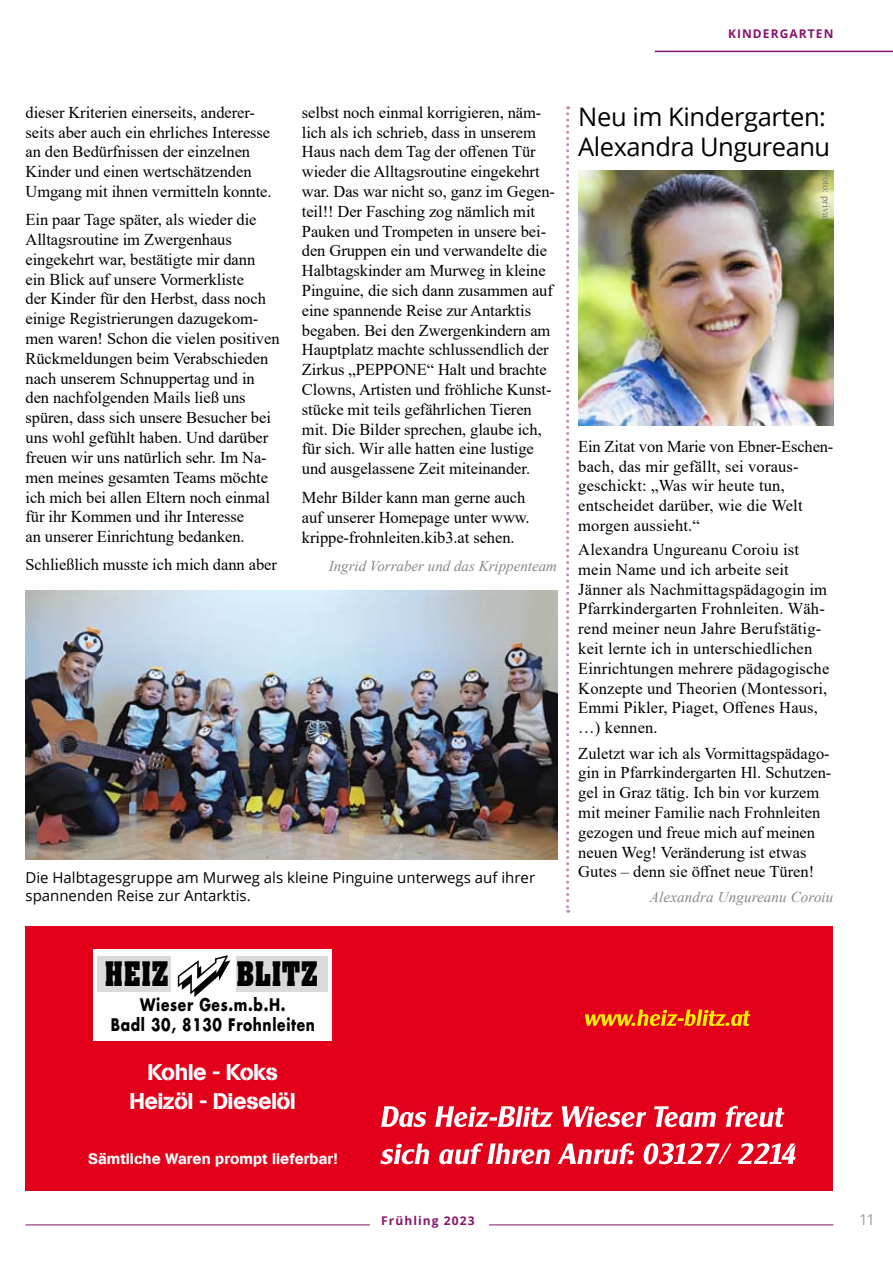
<style>
.page{position:relative;width:893px;height:1263px;background:#fff}
.page>*{position:absolute;margin:0;border:0;box-sizing:border-box;transform-origin:0 0}
.t1{font:37.65px "Amin Hurgada";letter-spacing:.045em;color:#000;scale:.81 1}
.t2{font:25.5px/30.6px "Open Sans";letter-spacing:-.02em;color:#000}
.t3{font:22.5px/28.5px "AG Book Stencil";letter-spacing:-.03em;color:#fff;text-align:center}
.t4{font:700 16.95px/20.1px "Futura";letter-spacing:.05em;color:#000;text-align:center;scale:.81 1}
.t5{font:16.5px/19.8px "Times New Roman";letter-spacing:-.005em;color:#000}
.t6{font:15px/18px "Open Sans";color:#000}
.t7{font:italic 15px "Times New Roman";color:#87888a}
.t8{font:15px "AG Book Stencil";letter-spacing:.005em;color:#fff}
.t9{font:15px "Open Sans";color:#9c9d9f}
.t10{font:700 12px "Open Sans";letter-spacing:.09em;color:#88136e}
.t11{font:10.5px "Times New Roman";color:#797a7c}
</style>
<div class="page">
<hr style="left:26px;top:1224px;width:344px;height:1px;background:#88136e">
<hr style="left:489px;top:1224px;width:344px;height:1px;background:#88136e">
<hr style="left:655px;top:51px;width:238px;height:1px;background:#88136e">
<div style="left:26px;top:926px;width:807px;height:265px;background:#e2001a"></div>
<div style="left:93px;top:949px;width:238px;height:92px;background:#fff"></div>
<div style="left:98px;top:956px;width:73px;height:36px;background:#d9dadb"></div>
<div style="left:236px;top:956px;width:91px;height:36px;background:#d9dadb"></div>
<svg style="left:177px;top:955px;width:54px;height:42px"></svg>
<svg style="left:381px;top:1106px;width:45px;height:21px"></svg>
<svg style="left:435px;top:1106px;width:118px;height:21px"></svg>
<svg style="left:562px;top:1106px;width:84px;height:21px"></svg>
<svg style="left:654px;top:1106px;width:62px;height:21px"></svg>
<svg style="left:726px;top:1106px;width:58px;height:21px"></svg>
<svg style="left:380px;top:1143px;width:49px;height:21px"></svg>
<svg style="left:439px;top:1143px;width:111px;height:21px"></svg>
<svg style="left:558px;top:1143px;width:76px;height:21px"></svg>
<svg style="left:644px;top:1143px;width:88px;height:21px"></svg>
<svg style="left:738px;top:1143px;width:58px;height:21px"></svg>
<svg style="left:585px;top:1009px;width:165px;height:17px"></svg>
<img style="left:578px;top:170px;width:256px;height:255px">
<svg style="left:566px;top:106px;width:3px;height:807px"></svg>
<img style="left:26px;top:590px;width:531px;height:270px">
<p class="t10" style="left:728px;top:25px;width:107px">KINDERGARTEN</p>
<p class="t5" style="left:26px;top:102px;width:248px">dieser Kriterien einerseits, anderer&shy;seits aber auch ein ehrliches Interesse an den Bedürfnissen der einzelnen Kinder und einen wertschätzenden Umgang mit ihnen vermitteln konnte.</p>
<p class="t5" style="left:26px;top:209px;width:256px">Ein paar Tage später, als wieder die Alltagsroutine im Zwergenhaus eingekehrt war, bestätigte mir dann<br>ein Blick auf unsere Vormerkliste<br>der Kinder für den Herbst, dass noch einige Registrierungen dazugekom&shy;men waren! Schon die vielen positiven Rückmeldungen beim Verabschieden nach unserem Schnuppertag und in den nachfolgenden Mails ließ uns spüren, dass sich unsere Besucher bei uns wohl gefühlt haben. Und darüber freuen wir uns natürlich sehr. Im Na&shy;men meines gesamten Teams möchte ich mich bei allen Eltern noch einmal für ihr Kommen und ihr Interesse<br>an unserer Einrichtung bedanken.</p>
<p class="t5" style="left:26px;top:554px;width:253px">Schließlich musste ich mich dann aber</p>
<p class="t5" style="left:302px;top:102px;width:255px">selbst noch einmal korrigieren, näm&shy;lich als ich schrieb, dass in unserem Haus nach dem Tag der offenen Tür wieder die Alltagsroutine eingekehrt war. Das war nicht so, ganz im Gegen&shy;teil!! Der Fasching zog nämlich mit Pauken und Trompeten in unsere bei&shy;den Gruppen ein und verwandelte die Halbtagskinder am Murweg in kleine Pinguine, die sich dann zusammen auf eine spannende Reise zur Antarktis begaben. Bei den Zwergenkindern am Hauptplatz machte schlussendlich der Zirkus „PEPPONE“ Halt und brachte Clowns, Artisten und fröhliche Kunst&shy;stücke mit teils gefährlichen Tieren mit. Die Bilder sprechen, glaube ich, für sich. Wir alle hatten eine lustige und ausgelassene Zeit miteinander.</p>
<p class="t5" style="left:302px;top:487px;width:229px">Mehr Bilder kann man gerne auch auf unserer Homepage unter www. krippe-frohnleiten.kib3.at sehen.</p>
<p class="t7" style="left:329px;top:556px;width:230px">Ingrid Vorraber und das Krippenteam</p>
<p class="t6" style="left:26px;top:869px;width:511px">Die Halbtagesgruppe am Murweg als kleine Pinguine unterwegs auf ihrer spannenden Reise zur Antarktis.</p>
<h2 class="t2" style="left:578px;top:101px;width:253px">Neu im Kindergarten:<br>Alexandra Ungureanu</h2>
<p class="t11" style="left:834px;top:171px;width:51px;rotate:90deg">Foto: privat</p>
<p class="t5" style="left:578px;top:436px;width:257px">Ein Zitat von Marie von Ebner-Eschen&shy;bach, das mir gefällt, sei voraus&shy;geschickt: „Was wir heute tun, entscheidet darüber, wie die Welt morgen aussieht.“</p>
<p class="t5" style="left:578px;top:539px;width:253px">Alexandra Ungureanu Coroiu ist mein Name und ich arbeite seit Jänner als Nachmittagspädagogin im Pfarrkindergarten Frohnleiten. Wäh&shy;rend meiner neun Jahre Berufstätig&shy;keit lernte ich in unterschiedlichen Einrichtungen mehrere pädagogische Konzepte und Theorien (Montessori, Emmi Pikler, Piaget, Offenes Haus, …) kennen.</p>
<p class="t5" style="left:578px;top:743px;width:255px">Zuletzt war ich als Vormittagspädago&shy;gin in Pfarrkindergarten Hl. Schutzen&shy;gel in Graz tätig. Ich bin vor kurzem mit meiner Familie nach Frohnleiten gezogen und freue mich auf meinen neuen Weg! Veränderung ist etwas Gutes – denn sie öffnet neue Türen!</p>
<p class="t7" style="left:650px;top:886px;width:185px">Alexandra Ungureanu Coroiu</p>
<h1 class="t1" style="left:106px;top:960px;width:79px">HEIZ</h1>
<h1 class="t1" style="left:238px;top:960px;width:101px">BLITZ</h1>
<p class="t4" style="left:111px;top:994px;width:254px">Wieser Ges.m.b.H.<br>Badl 30, 8130 Frohnleiten</p>
<h3 class="t3" style="left:130px;top:1058px;width:168px">Kohle - Koks<br>Heizöl - Dieselöl</h3>
<p class="t8" style="left:88px;top:1150px;width:251px">Sämtliche Waren prompt lieferbar!</p>
<p class="t10" style="left:381px;top:1212px;width:95px">FRÜHLING 2023</p>
<p class="t9" style="left:859px;top:1209px;width:17px">11</p>
</div>
